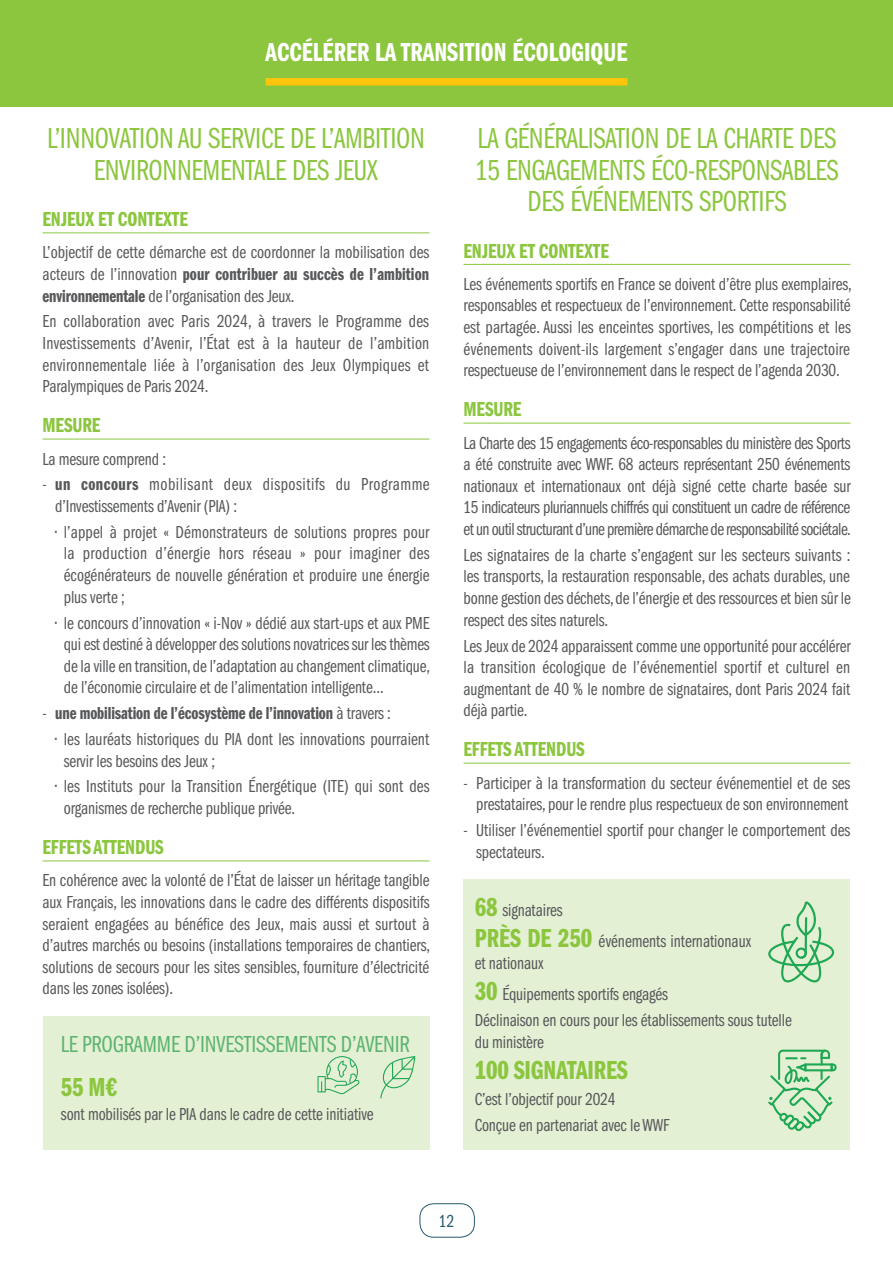
<style>
.page{position:relative;width:893px;height:1263px;background:#fff}
.page>*{position:absolute;margin:0;border:0;box-sizing:border-box;transform-origin:0 0}
.t1{font:30px/31.5px "ITC Franklin Gothic Std Bk Cp";letter-spacing:-.01em;color:#8bc63e;text-align:center}
.t2{font:27px "ITC Franklin Gothic Std Dm Cp";color:#fff}
.t3{font:27px "ITC Franklin Gothic Std Dm Cp";letter-spacing:-.005em;color:#8bc63e}
.t4{font:24px "ITC Franklin Gothic Std Bk Cp";letter-spacing:-.005em;color:#5cb470}
.t5{font:21px "ITC Franklin Gothic Std Dm Cp";letter-spacing:-.005em;color:#8bc63e}
.t6{font:18px/21.6px "ITC Franklin Gothic Std Bk Cp";letter-spacing:-.005em;color:#57585a}
.t7{font:18px "ITC Franklin Gothic Std Dm Cp";letter-spacing:-.005em;color:#57585a}
.t8{font:18px/21.6px "ITC Franklin Gothic Std Bk Cp";letter-spacing:.03em;color:#57585a}
.t9{font:18px "ITC Franklin Gothic Std Bk Cp";color:#255a6e}
.s1{font-family:"ITC Franklin Gothic Std Bk Cp"}
.s2{font-family:"ITC Franklin Gothic Std Dm Cp"}
.s3{font-family:"ITC Franklin Gothic Std Dm Cp";font-size:27px;color:#8bc63e}
</style>
<div class="page">
<div style="left:0;top:0;width:893px;height:106px;background:#8bc63e"></div>
<div style="left:266px;top:78px;width:361px;height:8px;background:#fec50d"></div>
<hr style="left:43px;top:232px;width:386px;height:1px;background:#8bc63e">
<hr style="left:43px;top:439px;width:386px;height:1px;background:#8bc63e">
<hr style="left:43px;top:860px;width:386px;height:1px;background:#8bc63e">
<div style="left:43px;top:1016px;width:386px;height:133px;background:#e4f0d4"></div>
<svg style="left:317px;top:1056px;width:43px;height:38px"></svg>
<svg style="left:380px;top:1056px;width:35px;height:42px"></svg>
<hr style="left:463px;top:264px;width:387px;height:1px;background:#8bc63e">
<hr style="left:463px;top:423px;width:387px;height:1px;background:#8bc63e">
<hr style="left:463px;top:763px;width:387px;height:1px;background:#8bc63e">
<div style="left:463px;top:879px;width:387px;height:271px;background:#e4f0d4"></div>
<svg style="left:768px;top:901px;width:66px;height:81px"></svg>
<svg style="left:768px;top:1050px;width:69px;height:81px"></svg>
<div style="left:420px;top:1203px;width:55px;height:34px;border:1px solid #255a6e;border-radius:14px"></div>
<h2 class="t2" style="left:266px;top:37px;width:363px">ACCÉLÉRER LA TRANSITION ÉCOLOGIQUE</h2>
<h1 class="t1" style="left:47px;top:123px;width:379px">L’INNOVATION AU SERVICE DE L’AMBITION<br>ENVIRONNEMENTALE DES JEUX</h1>
<p class="t5" style="left:43px;top:208px;width:147px">ENJEUX ET CONTEXTE</p>
<p class="t6" style="left:43px;top:242px;width:388px">L’objectif de cette démarche est de coordonner la mobilisation des</p>
<p class="t7" style="left:43px;top:264px;width:388px"><span class="s1">acteurs de l’innovation</span> pour contribuer au succès de l’ambition</p>
<p class="t6" style="left:43px;top:283px;width:388px;line-height:25.8px"><span class="s2">environnementale</span> de l’organisation des Jeux.<br>En collaboration avec Paris 2024, à travers le Programme des</p>
<p class="t6" style="left:43px;top:333px;width:388px;text-align:justify">Investissements d’Avenir, l’État est à la hauteur de l’ambition environnementale liée à l’organisation des Jeux Olympiques et Paralympiques de Paris 2024.</p>
<p class="t5" style="left:43px;top:414px;width:60px">MESURE</p>
<p class="t6" style="left:43px;top:448px;width:125px">La mesure comprend :</p>
<p class="t8" style="left:55px;top:474px;width:376px;text-indent:-13px">- <span class="s2">un concours</span> mobilisant deux dispositifs du Programme d’Investissements d’Avenir (PIA) :</p>
<p class="t6" style="left:64px;top:521px;width:367px;text-align:justify;text-indent:-8px">• l’appel à projet « Démonstrateurs de solutions propres pour la production d’énergie hors réseau » pour imaginer des écogénérateurs de nouvelle génération et produire une énergie plus verte ;</p>
<p class="t6" style="left:64px;top:612px;width:368px;text-align:justify;text-indent:-8px">• le concours d’innovation « i-Nov » dédié aux start-ups et aux PME qui est destiné à développer des solutions novatrices sur les thèmes de la ville en transition, de l’adaptation au changement climatique, de l’économie circulaire et de l’alimentation intelligente…</p>
<p class="t7" style="left:43px;top:703px;width:350px"><span class="s1">-</span> une mobilisation de l’écosystème de l’innovation <span class="s1">à travers :</span></p>
<p class="t6" style="left:64px;top:728px;width:367px;text-indent:-8px">• les lauréats historiques du PIA dont les innovations pourraient servir les besoins des Jeux ;</p>
<p class="t6" style="left:64px;top:776px;width:367px;text-indent:-8px">• les Instituts pour la Transition Énergétique (ITE) qui sont des organismes de recherche publique privée.</p>
<p class="t5" style="left:43px;top:836px;width:123px">EFFETS ATTENDUS</p>
<p class="t6" style="left:43px;top:870px;width:389px;text-align:justify">En cohérence avec la volonté de l’État de laisser un héritage tangible aux Français, les innovations dans le cadre des différents dispositifs seraient engagées au bénéfice des Jeux, mais aussi et surtout à d’autres marchés ou besoins (installations temporaires de chantiers, solutions de secours pour les sites sensibles, fourniture d’électricité dans les zones isolées).</p>
<h3 class="t4" style="left:61px;top:1031px;width:350px">LE PROGRAMME D’INVESTISSEMENTS D’AVENIR</h3>
<h2 class="t3" style="left:61px;top:1072px;width:57px">55 M€</h2>
<p class="t6" style="left:61px;top:1103px;width:314px">sont mobilisés par le PIA dans le cadre de cette initiative</p>
<h1 class="t1" style="left:475px;top:123px;width:365px">LA GÉNÉRALISATION DE LA CHARTE DES<br>15 ENGAGEMENTS ÉCO-RESPONSABLES<br>DES ÉVÉNEMENTS SPORTIFS</h1>
<p class="t5" style="left:463px;top:239px;width:147px">ENJEUX ET CONTEXTE</p>
<p class="t6" style="left:463px;top:273px;width:390px;text-align:justify">Les événements sportifs en France se doivent d’être plus exemplaires, responsables et respectueux de l’environnement. Cette responsabilité est partagée. Aussi les enceintes sportives, les compétitions et les événements doivent-ils largement s’engager dans une trajectoire respectueuse de l’environnement dans le respect de l’agenda 2030.</p>
<p class="t5" style="left:463px;top:398px;width:60px">MESURE</p>
<p class="t6" style="left:463px;top:432px;width:389px;text-align:justify">La Charte des 15 engagements éco-responsables du ministère des Sports a été construite avec WWF. 68 acteurs représentant 250 événements nationaux et internationaux ont déjà signé cette charte basée sur 15 indicateurs pluriannuels chiffrés qui constituent un cadre de référence et un outil structurant d’une première démarche de responsabilité sociétale.</p>
<p class="t6" style="left:463px;top:544px;width:389px;text-align:justify">Les signataires de la charte s’engagent sur les secteurs suivants : les transports, la restauration responsable, des achats durables, une bonne gestion des déchets, de l’énergie et des ressources et bien sûr le respect des sites naturels.</p>
<p class="t6" style="left:463px;top:635px;width:389px;text-align:justify">Les Jeux de 2024 apparaissent comme une opportunité pour accélérer la transition écologique de l’événementiel sportif et culturel en augmentant de 40 % le nombre de signataires, dont Paris 2024 fait déjà partie.</p>
<p class="t5" style="left:463px;top:738px;width:123px">EFFETS ATTENDUS</p>
<p class="t6" style="left:463px;top:772px;width:388px;text-align:right">- Participer à la transformation du secteur événementiel et de ses prestataires, pour le rendre plus respectueux de son environnement</p>
<p class="t6" style="left:476px;top:820px;width:376px;text-indent:-13px">- Utiliser l’événementiel sportif pour changer le comportement des spectateurs.</p>
<p class="t6" style="left:475px;top:895px;width:278px;line-height:31.2px"><span class="s3">68</span> signataires<br><span class="s3">PRÈS DE 250</span> événements internationaux</p>
<p class="t6" style="left:475px;top:948px;width:195px;line-height:31.2px">et nationaux<br><span class="s3">30</span> Équipements sportifs engagés</p>
<p class="t6" style="left:475px;top:1010px;width:319px">Déclinaison en cours pour les établissements sous tutelle du ministère</p>
<h2 class="t3" style="left:475px;top:1055px;width:155px">100 SIGNATAIRES</h2>
<p class="t6" style="left:475px;top:1086px;width:196px;line-height:25.8px">C’est l’objectif pour 2024<br>Conçue en partenariat avec le WWF</p>
<p class="t9" style="left:439px;top:1211px;width:17px">12</p>
</div>
